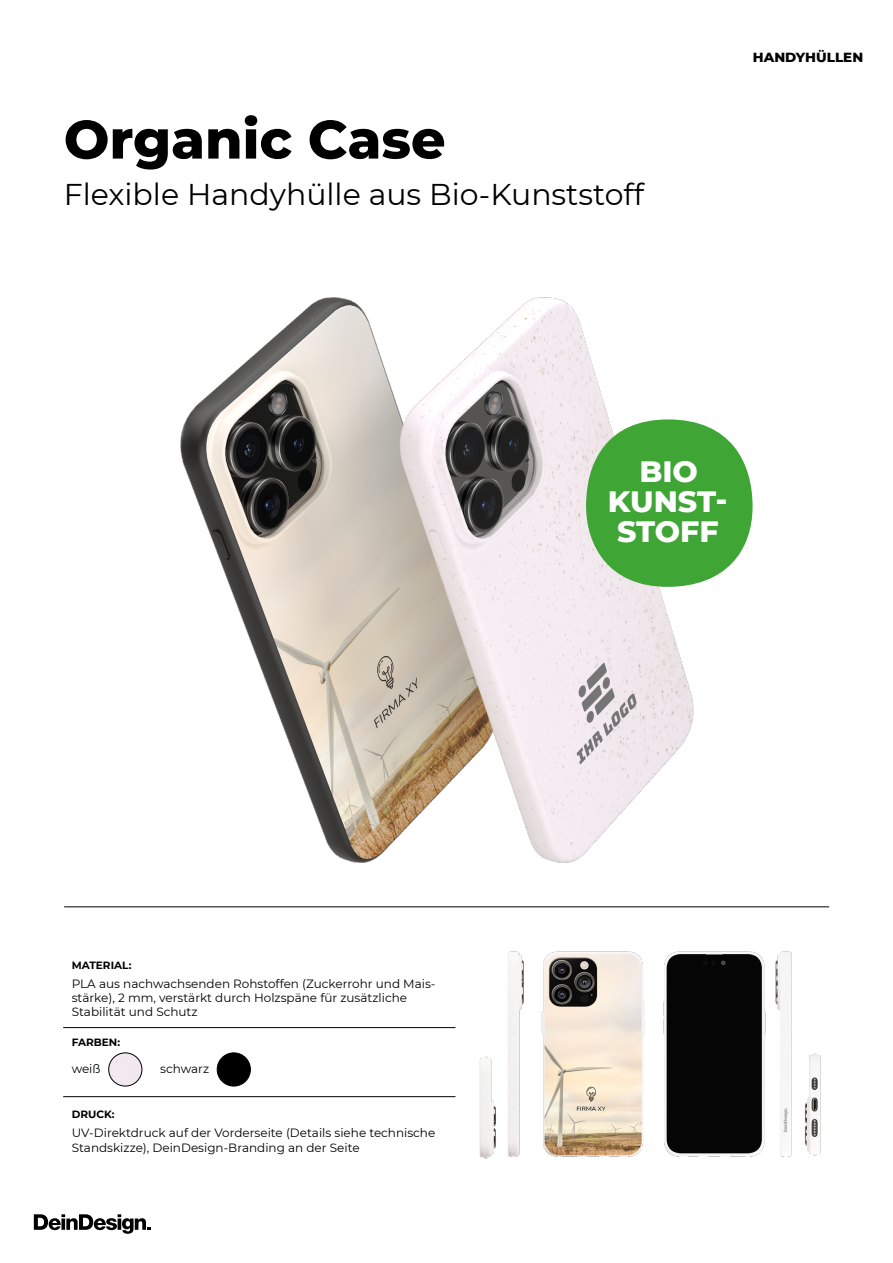
<style>
.page{position:relative;width:893px;height:1263px;background:#fff}
.page>*{position:absolute;margin:0;border:0;box-sizing:border-box;transform-origin:0 0}
.t1{font:800 54px "Montserrat";color:#000}
.t2{font:30px "Montserrat";color:#000}
.t3{font:800 30px/30px "Montserrat";color:#fff;text-align:center}
.t4{font:800 13.5px "Montserrat";color:#000}
.t5{font:12px/14.4px "Montserrat";color:#000}
.t6{font:700 10.5px "Montserrat";color:#000}
</style>
<div class="page">
<svg style="left:34px;top:1214px;width:117px;height:20px"></svg>
<img style="left:469px;top:906px;width:361px;height:253px">
<hr style="left:63px;top:1027px;width:392px;height:1px;background:#000">
<hr style="left:63px;top:1096px;width:392px;height:1px;background:#000">
<img style="left:109px;top:1053px;width:33px;height:33px;border-radius:17px">
<div style="left:108px;top:1052px;width:34px;height:34px;border:1px solid #000;border-radius:50%"></div>
<div style="left:217px;top:1053px;width:33px;height:33px;background:#000;border-radius:50%"></div>
<div style="left:217px;top:1052px;width:34px;height:34px;border:1px solid #000;border-radius:50%"></div>
<hr style="left:64px;top:906px;width:765px;height:1px;background:#000">
<img style="left:64px;top:297px;width:742px;height:610px">
<div style="left:586px;top:419px;width:167px;height:168px;background:#3fa535;border-radius:50%"></div>
<h1 class="t1" style="left:64px;top:100px;width:383px">Organic Case</h1>
<h2 class="t2" style="left:64px;top:174px;width:582px">Flexible Handyhülle aus Bio-Kunststoff</h2>
<p class="t4" style="left:753px;top:48px;width:112px">HANDYHÜLLEN</p>
<h2 class="t3" style="left:608px;top:455px;width:121px">BIO<br>KUNST-<br>STOFF</h2>
<p class="t6" style="left:72px;top:957px;width:61px">MATERIAL:</p>
<p class="t5" style="left:72px;top:976px;width:365px">PLA aus nachwachsenden Rohstoffen (Zuckerrohr und Mais&shy;stärke), 2 mm, verstärkt durch Holzspäne für zusätzliche<br>Stabilität und Schutz</p>
<p class="t6" style="left:72px;top:1035px;width:50px">FARBEN:</p>
<p class="t5" style="left:72px;top:1061px;width:30px">weiß</p>
<p class="t5" style="left:160px;top:1061px;width:50px">schwarz</p>
<p class="t6" style="left:72px;top:1107px;width:44px">DRUCK:</p>
<p class="t5" style="left:72px;top:1125px;width:365px">UV-Direktdruck auf der Vorderseite (Details siehe technische<br>Standskizze), DeinDesign-Branding an der Seite</p>
</div>
